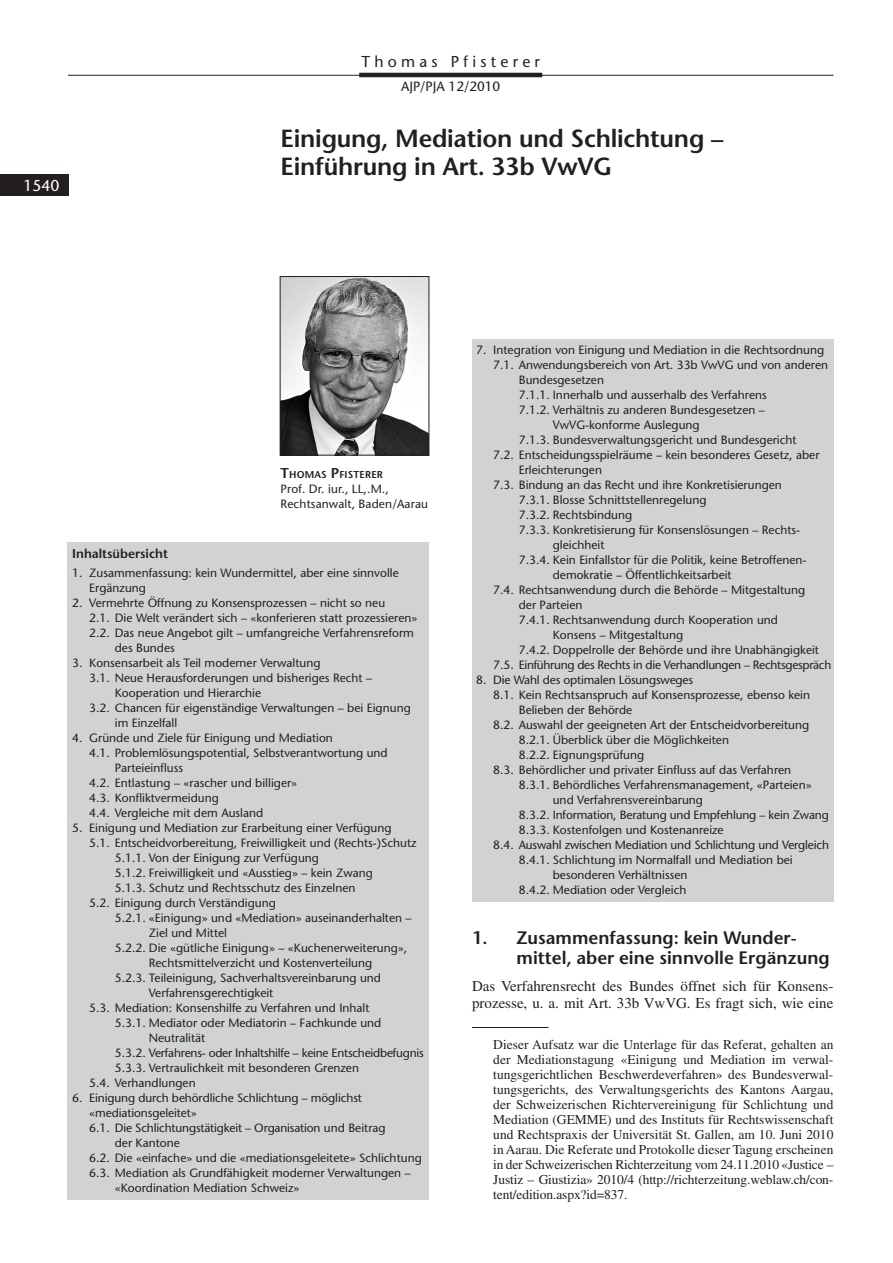
<style>
.page{position:relative;width:893px;height:1263px;background:#fff}
.page>*{position:absolute;margin:0;border:0;box-sizing:border-box;transform-origin:0 0}
._01_Titel_Beitrag{font:600 24.75px/28.5px "Stone Sans Std";letter-spacing:-.01em;color:#231f20}
._20_Titel_I{font:600 18px/20.2px "Stone Sans Std";color:#231f20}
._150_Kopfzeile{font:500 15.75px "Stone Sans Std";letter-spacing:.27em;color:#231f20}
._161_Seitenzahl_li{font:500 15.75px "Stone Sans Std";color:#fff}
._30_Grundtext_ohne_E{font:15px/17.2px "Times LT Std";color:#231f20}
._70_Fussnoten_mit_Li{font:13.5px/15px "Times LT Std";letter-spacing:-.01em;color:#231f20;text-align:justify}
.t1{font:500 13.5px "Stone Sans Std";color:#231f20}
._10_Inhaltsverz_Tite{font:600 12.75px "Stone Sans Std";color:#231f20}
._12_Inhaltsverz_A{font:500 12px/15px "Stone Sans Std";color:#231f20}
._13_Inhaltsverz_1{font:500 12px/15px "Stone Sans Std";color:#231f20}
._11_Inhaltsverz_I{font:500 12px/15px "Stone Sans Std";color:#231f20}
._13_Inhaltsverz_1-2{font:500 12px "Stone Sans Std";letter-spacing:-.02em;color:#231f20}
._12_Inhaltsverz_A-2{font:500 12px "Stone Sans Std";letter-spacing:-.025em;color:#231f20}
._120_Legende_Autoren{font:500 12px/15px "Stone Sans Std";letter-spacing:.01em;color:#231f20}
._120_Legende_Autoren-2{font:600 10.05px "Stone Sans Std";letter-spacing:.015em;color:#231f20}
.s1{font-size:14.25px}
</style>
<div class="page">
<hr style="left:359px;top:73px;width:183px;height:4px;background:#231f20">
<div style="left:0;top:174px;width:68px;height:22px;background:#231f20"></div>
<hr style="left:68px;top:75px;width:765px;height:1px;background:#231f20">
<div style="left:472px;top:339px;width:361px;height:562px;background:#d1d2d4"></div>
<div style="left:68px;top:542px;width:361px;height:657px;background:#d1d2d4"></div>
<img style="left:282px;top:278px;width:145px;height:175px">
<div style="left:280px;top:276px;width:149px;height:179px;border:1px solid #231f20"></div>
<hr style="left:472px;top:1027px;width:77px;height:1px;background:#231f20">
<p class="_161_Seitenzahl_li" style="left:23px;top:176px;width:38px">1540</p>
<p class="_150_Kopfzeile" style="left:361px;top:52px;width:180px">Thomas Pfisterer</p>
<p class="t1" style="left:401px;top:79px;width:101px">AJP/PJA 12/2010</p>
<p class="_01_Titel_Beitrag" style="left:281px;top:124px;width:444px">Einigung, Mediation und Schlichtung –<br>Einführung in Art. 33b VwVG</p>
<p class="_120_Legende_Autoren-2" style="left:281px;top:468px;width:104px"><span class="s1">T</span>HOMAS <span class="s1">P</span>FISTERER</p>
<p class="_120_Legende_Autoren" style="left:281px;top:481px;width:149px">Prof. Dr. iur., LL,.M.,<br>Rechtsanwalt, Baden/Aarau</p>
<p class="_10_Inhaltsverz_Tite" style="left:72px;top:546px;width:97px">Inhaltsübersicht</p>
<p class="_11_Inhaltsverz_I" style="left:89px;top:566px;width:311px;text-indent:-17px">1. Zusammenfassung: kein Wundermittel, aber eine sinnvolle<br>Ergänzung</p>
<p class="_11_Inhaltsverz_I" style="left:72px;top:596px;width:314px">2. Vermehrte Öffnung zu Konsensprozessen – nicht so neu</p>
<p class="_12_Inhaltsverz_A" style="left:89px;top:611px;width:330px">2.1. Die Welt verändert sich – «konferieren statt prozessieren»</p>
<p class="_12_Inhaltsverz_A" style="left:115px;top:626px;width:301px;text-indent:-26px">2.2. Das neue Angebot gilt – umfangreiche Verfahrensreform des Bundes</p>
<p class="_11_Inhaltsverz_I" style="left:72px;top:656px;width:250px">3. Konsensarbeit als Teil moderner Verwaltung</p>
<p class="_12_Inhaltsverz_A" style="left:115px;top:671px;width:259px;text-indent:-26px">3.1. Neue Herausforderungen und bisheriges Recht –<br>Kooperation und Hierarchie</p>
<p class="_12_Inhaltsverz_A" style="left:115px;top:701px;width:297px;text-indent:-26px">3.2. Chancen für eigenständige Verwaltungen – bei Eignung im Einzelfall</p>
<p class="_11_Inhaltsverz_I" style="left:72px;top:731px;width:262px">4. Gründe und Ziele für Einigung und Mediation</p>
<p class="_12_Inhaltsverz_A" style="left:115px;top:746px;width:274px;text-indent:-26px">4.1. Problemlösungspotential, Selbstverantwortung und<br>Parteieinfluss</p>
<p class="_12_Inhaltsverz_A" style="left:89px;top:776px;width:209px">4.2. Entlastung – «rascher und billiger»</p>
<p class="_12_Inhaltsverz_A" style="left:89px;top:791px;width:131px">4.3. Konfliktvermeidung</p>
<p class="_12_Inhaltsverz_A" style="left:89px;top:806px;width:175px">4.4. Vergleiche mit dem Ausland</p>
<p class="_11_Inhaltsverz_I" style="left:72px;top:821px;width:321px">5. Einigung und Mediation zur Erarbeitung einer Verfügung</p>
<p class="_12_Inhaltsverz_A" style="left:89px;top:836px;width:329px">5.1. Entscheidvorbereitung, Freiwilligkeit und (Rechts-)Schutz</p>
<p class="_13_Inhaltsverz_1" style="left:115px;top:851px;width:206px">5.1.1. Von der Einigung zur Verfügung</p>
<p class="_13_Inhaltsverz_1" style="left:115px;top:866px;width:260px">5.1.2. Freiwilligkeit und «Ausstieg» – kein Zwang</p>
<p class="_13_Inhaltsverz_1" style="left:115px;top:881px;width:242px">5.1.3. Schutz und Rechtsschutz des Einzelnen</p>
<p class="_12_Inhaltsverz_A" style="left:89px;top:896px;width:188px">5.2. Einigung durch Verständigung</p>
<p class="_13_Inhaltsverz_1" style="left:149px;top:911px;width:264px;text-indent:-34px">5.2.1. «Einigung» und «Mediation» auseinanderhalten –<br>Ziel und Mittel</p>
<p class="_13_Inhaltsverz_1" style="left:115px;top:941px;width:294px;text-align:center">5.2.2. Die «gütliche Einigung» – «Kuchenerweiterung»,<br>Rechtsmittelverzicht und Kostenverteilung</p>
<p class="_13_Inhaltsverz_1" style="left:149px;top:971px;width:234px;text-indent:-34px">5.2.3. Teileinigung, Sachverhaltsvereinbarung und<br>Verfahrensgerechtigkeit</p>
<p class="_12_Inhaltsverz_A" style="left:89px;top:1001px;width:282px">5.3. Mediation: Konsenshilfe zu Verfahren und Inhalt</p>
<p class="_13_Inhaltsverz_1" style="left:149px;top:1016px;width:234px;text-indent:-34px">5.3.1. Mediator oder Mediatorin – Fachkunde und<br>Neutralität</p>
<p class="_13_Inhaltsverz_1-2" style="left:115px;top:1046px;width:310px">5.3.2. Verfahrens- oder Inhaltshilfe – keine Entscheidbefugnis</p>
<p class="_13_Inhaltsverz_1" style="left:115px;top:1061px;width:246px">5.3.3. Vertraulichkeit mit besonderen Grenzen</p>
<p class="_12_Inhaltsverz_A" style="left:89px;top:1076px;width:108px">5.4. Verhandlungen</p>
<p class="_11_Inhaltsverz_I" style="left:89px;top:1091px;width:274px;text-indent:-17px">6. Einigung durch behördliche Schlichtung – möglichst «mediationsgeleitet»</p>
<p class="_12_Inhaltsverz_A" style="left:115px;top:1121px;width:272px;text-indent:-26px">6.1. Die Schlichtungstätigkeit – Organisation und Beitrag der Kantone</p>
<p class="_12_Inhaltsverz_A" style="left:89px;top:1151px;width:334px">6.2. Die «einfache» und die «mediationsgeleitete» Schlichtung</p>
<p class="_12_Inhaltsverz_A" style="left:115px;top:1166px;width:297px;text-indent:-26px">6.3. Mediation als Grundfähigkeit moderner Verwaltungen – «Koordination Mediation Schweiz»</p>
<p class="_11_Inhaltsverz_I" style="left:476px;top:342px;width:350px">7. Integration von Einigung und Mediation in die Rechtsordnung</p>
<p class="_12_Inhaltsverz_A" style="left:519px;top:357px;width:311px;text-indent:-26px">7.1. Anwendungsbereich von Art. 33b VwVG und von anderen<br>Bundesgesetzen</p>
<p class="_13_Inhaltsverz_1" style="left:519px;top:387px;width:250px">7.1.1. Innerhalb und ausserhalb des Verfahrens</p>
<p class="_13_Inhaltsverz_1" style="left:553px;top:402px;width:214px;text-indent:-34px">7.1.2. Verhältnis zu anderen Bundesgesetzen –<br>VwVG-konforme Auslegung</p>
<p class="_13_Inhaltsverz_1" style="left:519px;top:432px;width:279px">7.1.3. Bundesverwaltungsgericht und Bundesgericht</p>
<p class="_12_Inhaltsverz_A" style="left:519px;top:447px;width:302px;text-indent:-26px">7.2. Entscheidungsspielräume – kein besonderes Gesetz, aber<br>Erleichterungen</p>
<p class="_12_Inhaltsverz_A" style="left:493px;top:477px;width:290px">7.3. Bindung an das Recht und ihre Konkretisierungen</p>
<p class="_13_Inhaltsverz_1" style="left:519px;top:492px;width:189px">7.3.1. Blosse Schnittstellenregelung</p>
<p class="_13_Inhaltsverz_1" style="left:519px;top:507px;width:115px">7.3.2. Rechtsbindung</p>
<p class="_13_Inhaltsverz_1" style="left:553px;top:522px;width:248px;text-indent:-34px">7.3.3. Konkretisierung für Konsenslösungen – Rechts&shy;gleichheit</p>
<p class="_13_Inhaltsverz_1" style="left:553px;top:552px;width:254px;text-indent:-34px">7.3.4. Kein Einfallstor für die Politik, keine Betroffenen&shy;demokratie – Öffentlichkeitsarbeit</p>
<p class="_12_Inhaltsverz_A" style="left:519px;top:582px;width:288px;text-indent:-26px">7.4. Rechtsanwendung durch die Behörde – Mitgestaltung der Parteien</p>
<p class="_13_Inhaltsverz_1" style="left:553px;top:612px;width:227px;text-indent:-34px">7.4.1. Rechtsanwendung durch Kooperation und<br>Konsens – Mitgestaltung</p>
<p class="_13_Inhaltsverz_1" style="left:519px;top:642px;width:302px">7.4.2. Doppelrolle der Behörde und ihre Unabhängigkeit</p>
<p class="_12_Inhaltsverz_A-2" style="left:493px;top:658px;width:340px">7.5. Einführung des Rechts in die Verhandlungen – Rechtsgespräch</p>
<p class="_11_Inhaltsverz_I" style="left:476px;top:672px;width:218px">8. Die Wahl des optimalen Lösungsweges</p>
<p class="_12_Inhaltsverz_A" style="left:519px;top:687px;width:293px;text-indent:-26px">8.1. Kein Rechtsanspruch auf Konsensprozesse, ebenso kein<br>Belieben der Behörde</p>
<p class="_12_Inhaltsverz_A" style="left:493px;top:717px;width:318px">8.2. Auswahl der geeigneten Art der Entscheidvorbereitung</p>
<p class="_13_Inhaltsverz_1" style="left:519px;top:732px;width:212px">8.2.1. Überblick über die Möglichkeiten</p>
<p class="_13_Inhaltsverz_1" style="left:519px;top:747px;width:127px">8.2.2. Eignungsprüfung</p>
<p class="_12_Inhaltsverz_A" style="left:493px;top:762px;width:299px">8.3. Behördlicher und privater Einfluss auf das Verfahren</p>
<p class="_13_Inhaltsverz_1" style="left:553px;top:777px;width:260px;text-indent:-34px">8.3.1. Behördliches Verfahrensmanagement, «Parteien» und Verfahrensvereinbarung</p>
<p class="_13_Inhaltsverz_1" style="left:519px;top:807px;width:312px">8.3.2. Information, Beratung und Empfehlung – kein Zwang</p>
<p class="_13_Inhaltsverz_1" style="left:519px;top:822px;width:206px">8.3.3. Kostenfolgen und Kostenanreize</p>
<p class="_12_Inhaltsverz_A" style="left:493px;top:837px;width:337px">8.4. Auswahl zwischen Mediation und Schlichtung und Vergleich</p>
<p class="_13_Inhaltsverz_1" style="left:553px;top:852px;width:241px;text-indent:-34px">8.4.1. Schlichtung im Normalfall und Mediation bei besonderen Verhältnissen</p>
<p class="_13_Inhaltsverz_1" style="left:519px;top:882px;width:169px">8.4.2. Mediation oder Vergleich</p>
<p class="_20_Titel_I" style="left:517px;top:928px;width:315px;text-indent:-45px">1. Zusammenfassung: kein Wunder&shy;mittel, aber eine sinnvolle Ergänzung</p>
<p class="_30_Grundtext_ohne_E" style="left:472px;top:977px;width:363px">Das Verfahrensrecht des Bundes öffnet sich für Konsens&shy;prozesse, u. a. mit Art. 33b VwVG. Es fragt sich, wie eine</p>
<p class="_70_Fussnoten_mit_Li" style="left:493px;top:1037px;width:342px">Dieser Aufsatz war die Unterlage für das Referat, gehalten an der Mediationstagung «Einigung und Mediation im verwal&shy;tungsgerichtlichen Beschwerdeverfahren» des Bundesverwal&shy;tungsgerichts, des Verwaltungsgerichts des Kantons Aargau, der Schweizerischen Richtervereinigung für Schlichtung und Mediation (GEMME) und des Instituts für Rechtswissenschaft und Rechtspraxis der Universität St. Gallen, am 10. Juni 2010 in Aarau. Die Referate und Protokolle dieser Tagung erscheinen in der Schweizerischen Richterzeitung vom 24.11.2010 «Justice – Justiz – Giustizia» 2010/4 (http://richterzeitung.weblaw.ch/con&shy;tent/edition.aspx?id=837.</p>
</div>
